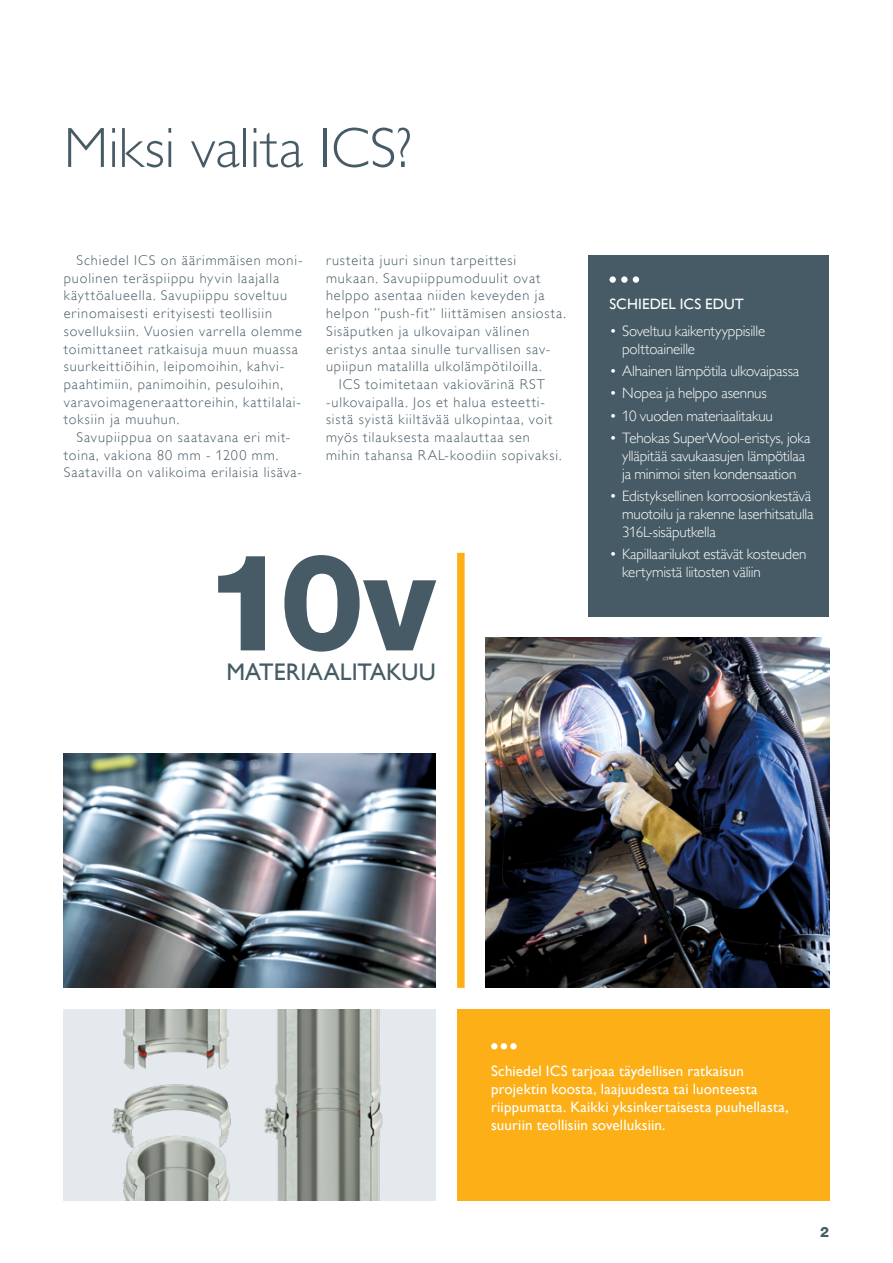
<style>
.page{position:relative;width:893px;height:1263px;background:#fff}
.page>*{position:absolute;margin:0;border:0;box-sizing:border-box;transform-origin:0 0}
.t1{font:800 135px "Helvetica Neue LT Std";color:#465b65}
.t2{font:300 57px "Gill Alt One";color:#465b65}
.t3{font:24px "Gill Alt One";letter-spacing:.005em;color:#465b65}
.t4{font:15px/18px "Gill Sans Alt One WGL Light";letter-spacing:-.015em;color:#fff}
.t5{font:15px/18px "Gill Alt One";letter-spacing:.01em;color:#fff}
.t6{font:300 14.25px/17.7px "Gill Alt One";letter-spacing:.065em;color:#465b65}
.t7{font:800 14.25px "Helvetica Neue LT Std";color:#465b65}
</style>
<div class="page">
<div style="left:588px;top:255px;width:241px;height:362px;background:#465b65"></div>
<div style="left:633px;top:276px;width:6px;height:7px;background:#fff;border-radius:50%"></div>
<div style="left:609px;top:276px;width:7px;height:7px;background:#fff;border-radius:50%"></div>
<div style="left:621px;top:276px;width:7px;height:7px;background:#fff;border-radius:50%"></div>
<div style="left:457px;top:553px;width:8px;height:435px;background:#fcaf17"></div>
<img style="left:486px;top:638px;width:343px;height:350px">
<img style="left:64px;top:1009px;width:372px;height:191px">
<img style="left:64px;top:754px;width:372px;height:234px">
<div style="left:457px;top:1009px;width:372px;height:191px;background:#fcaf17"></div>
<svg style="left:491px;top:1043px;width:16px;height:6px"></svg>
<div style="left:510px;top:1043px;width:7px;height:6px;background:#fff;border-radius:50%"></div>
<h2 class="t2" style="left:64px;top:115px;width:350px">Miksi valita ICS?</h2>
<p class="t6" style="left:64px;top:251px;width:240px;text-indent:13px">Schiedel ICS on äärimmäisen moni&shy;puolinen teräspiippu hyvin laajalla käyttöalueella. Savupiippu soveltuu erinomaisesti erityisesti teollisiin sovelluksiin. Vuosien varrella olemme toimittaneet ratkaisuja muun muassa suurkeittiöihin, leipomoihin, kahvi&shy;paahtimiin, panimoihin, pesuloihin, varavoimageneraattoreihin, kattilalai&shy;toksiin ja muuhun.</p>
<p class="t6" style="left:64px;top:428px;width:240px;text-indent:13px">Savupiippua on saatavana eri mit&shy;toina, vakiona 80 mm - 1200 mm.<br>Saatavilla on valikoima erilaisia lisäva-</p>
<p class="t6" style="left:326px;top:251px;width:241px">rusteita juuri sinun tarpeittesi mukaan. Savupiippumoduulit ovat helppo asentaa niiden keveyden ja helpon ”push-fit” liittämisen ansiosta.<br>Sisäputken ja ulkovaipan välinen eristys antaa sinulle turvallisen sav&shy;upiipun matalilla ulkolämpötiloilla.</p>
<p class="t6" style="left:326px;top:375px;width:237px;text-indent:13px">ICS toimitetaan vakiovärinä RST -ulkovaipalla. Jos et halua esteetti&shy;sistä syistä kiiltävää ulkopintaa, voit myös tilauksesta maalauttaa sen mihin tahansa RAL-koodiin sopivaksi.</p>
<h1 class="t1" style="left:204px;top:522px;width:233px">10v</h1>
<h3 class="t3" style="left:226px;top:658px;width:211px">MATERIAALITAKUU</h3>
<p class="t5" style="left:609px;top:295px;width:136px">SCHIEDEL ICS EDUT</p>
<p class="t4" style="left:622px;top:322px;width:145px;text-indent:-13px">• Soveltuu kaikentyyppisille polttoaineille</p>
<p class="t4" style="left:609px;top:362px;width:191px">• Alhainen lämpötila ulkovaipassa</p>
<p class="t4" style="left:609px;top:384px;width:159px">• Nopea ja helppo asennus</p>
<p class="t4" style="left:609px;top:407px;width:165px">• 10 vuoden materiaalitakuu</p>
<p class="t4" style="left:609px;top:429px;width:202px;text-align:center">• Tehokas SuperWool-eristys, joka ylläpitää savukaasujen lämpötilaa<br>ja minimoi siten kondensaation</p>
<p class="t4" style="left:622px;top:487px;width:193px;text-indent:-13px">• Edistyksellinen korroosionkestävä muotoilu ja rakenne laserhitsatulla<br>316L-sisäputkella</p>
<p class="t4" style="left:622px;top:545px;width:186px;text-indent:-13px">• Kapillaarilukot estävät kosteuden kertymistä liitosten väliin</p>
<p class="t5" style="left:491px;top:1062px;width:299px">Schiedel ICS tarjoaa täydellisen ratkaisun projektin koosta, laajuudesta tai luonteesta riippumatta. Kaikki yksinkertaisesta puuhellasta, suuriin teollisiin sovelluksiin.</p>
<p class="t7" style="left:820px;top:1223px;width:10px">2</p>
</div>
